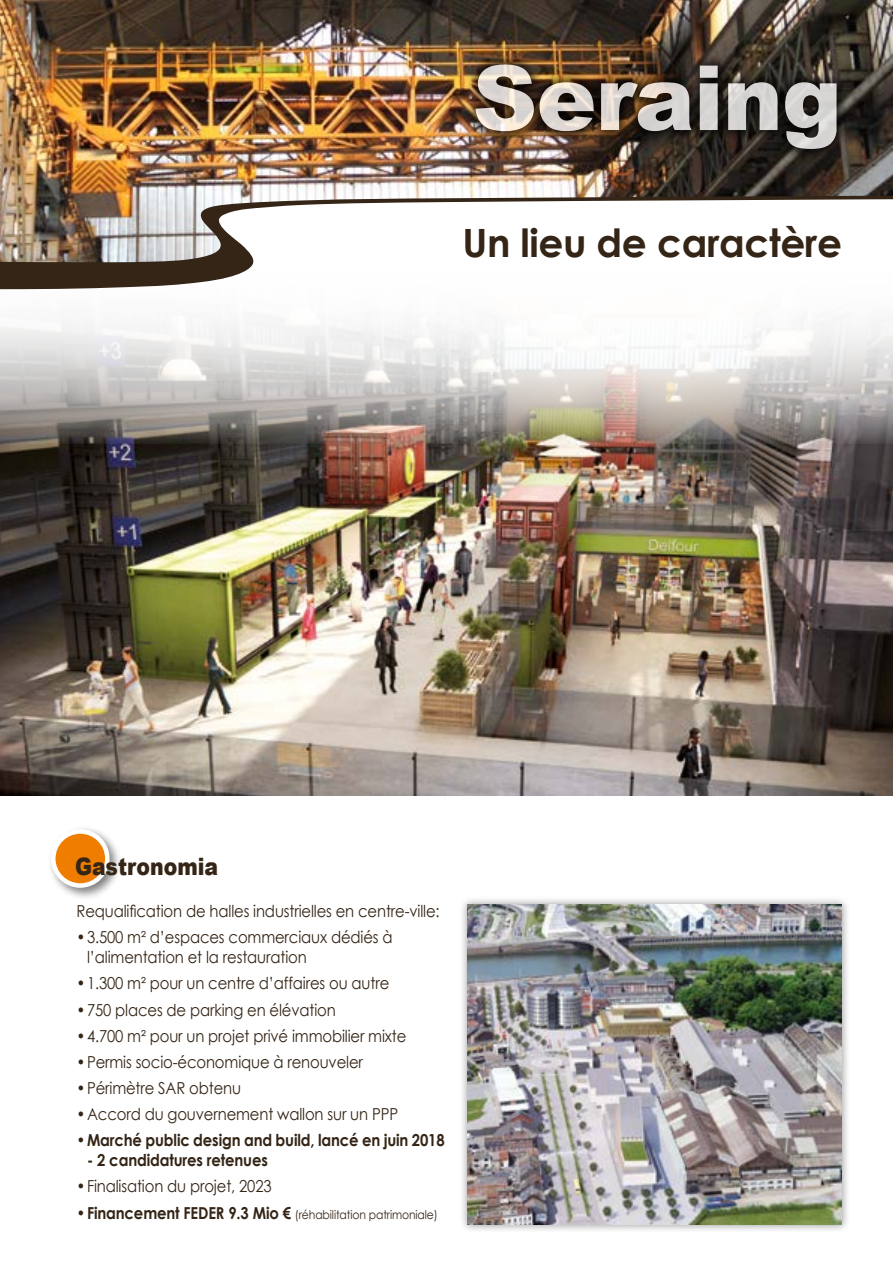
<style>
.page{position:relative;width:893px;height:1263px;background:#fff}
.page>*{position:absolute;margin:0;border:0;box-sizing:border-box;transform-origin:0 0}
.t1{font:900 90px "Arial";letter-spacing:-.01em;color:#fff}
.t2{font:700 39px "Century Gothic";letter-spacing:-.01em;color:#342516}
.t3{font:900 24px "Arial";color:#342516;scale:.85 1}
.t4{font:16.5px/19.8px "Century Gothic";letter-spacing:-.01em;color:#342516;scale:.9 1}
.t5{font:700 16.5px "Century Gothic";letter-spacing:-.01em;color:#342516;scale:.9 1}
.t6{font:12px "Century Gothic";letter-spacing:-.01em;color:#342516;scale:.9 1}
.s1{font-weight:400}
.s2{font-size:16.5px}
.s3{font-weight:700;font-size:16.5px}
</style>
<div class="page">
<img style="left:0;top:444px;width:893px;height:351px">
<img style="left:0;top:0;width:893px;height:196px">
<svg style="left:0;top:289px;width:893px;height:155px"></svg>
<svg style="left:0;top:196px;width:893px;height:93px"></svg>
<img style="left:463px;top:52px;width:386px;height:110px">
<div style="left:47px;top:825px;width:75px;height:75px;background:#000;opacity:.5"></div>
<div style="left:53px;top:831px;width:54px;height:54px;background:#ef7d00;border-radius:50%"></div>
<div style="left:51px;top:829px;width:59px;height:59px;border:4px solid #fff;border-radius:50%"></div>
<div style="left:459px;top:897px;width:392px;height:336px;background:#000;opacity:.4"></div>
<img style="left:467px;top:905px;width:375px;height:320px">
<h1 class="t1" style="left:472px;top:33px;width:371px">Seraing</h1>
<h2 class="t2" style="left:462px;top:213px;width:381px">Un lieu de caractère</h2>
<h3 class="t3" style="left:75px;top:849px;width:170px">Gastronomia</h3>
<p class="t4" style="left:77px;top:901px;width:405px">Requalification de halles industrielles en centre-ville:</p>
<p class="t4" style="left:87px;top:927px;width:341px;text-indent:-10px">•3.500 m² d’espaces commerciaux dédiés à l’alimentation et la restauration</p>
<p class="t4" style="left:77px;top:973px;width:349px">•1.300 m² pour un centre d’affaires ou autre</p>
<p class="t4" style="left:77px;top:999px;width:290px">•750 places de parking en élévation</p>
<p class="t4" style="left:77px;top:1025px;width:368px">•4.700 m² pour un projet privé immobilier mixte</p>
<p class="t4" style="left:77px;top:1052px;width:320px">•Permis socio-économique à renouveler</p>
<p class="t4" style="left:77px;top:1078px;width:184px">•Périmètre SAR obtenu</p>
<p class="t4" style="left:77px;top:1104px;width:359px">•Accord du gouvernement wallon sur un PPP</p>
<p class="t5" style="left:77px;top:1128px;width:411px"><span class="s1">•</span>Marché public design and build, lancé en juin 2018</p>
<p class="t5" style="left:87px;top:1148px;width:202px">- 2 candidatures retenues</p>
<p class="t4" style="left:77px;top:1176px;width:218px">•Finalisation du projet, 2023</p>
<p class="t6" style="left:77px;top:1206px;width:403px"><span class="s2">•</span><span class="s3">Financement FEDER 9.3 Mio €</span> (réhabilitation patrimoniale)</p>
</div>
